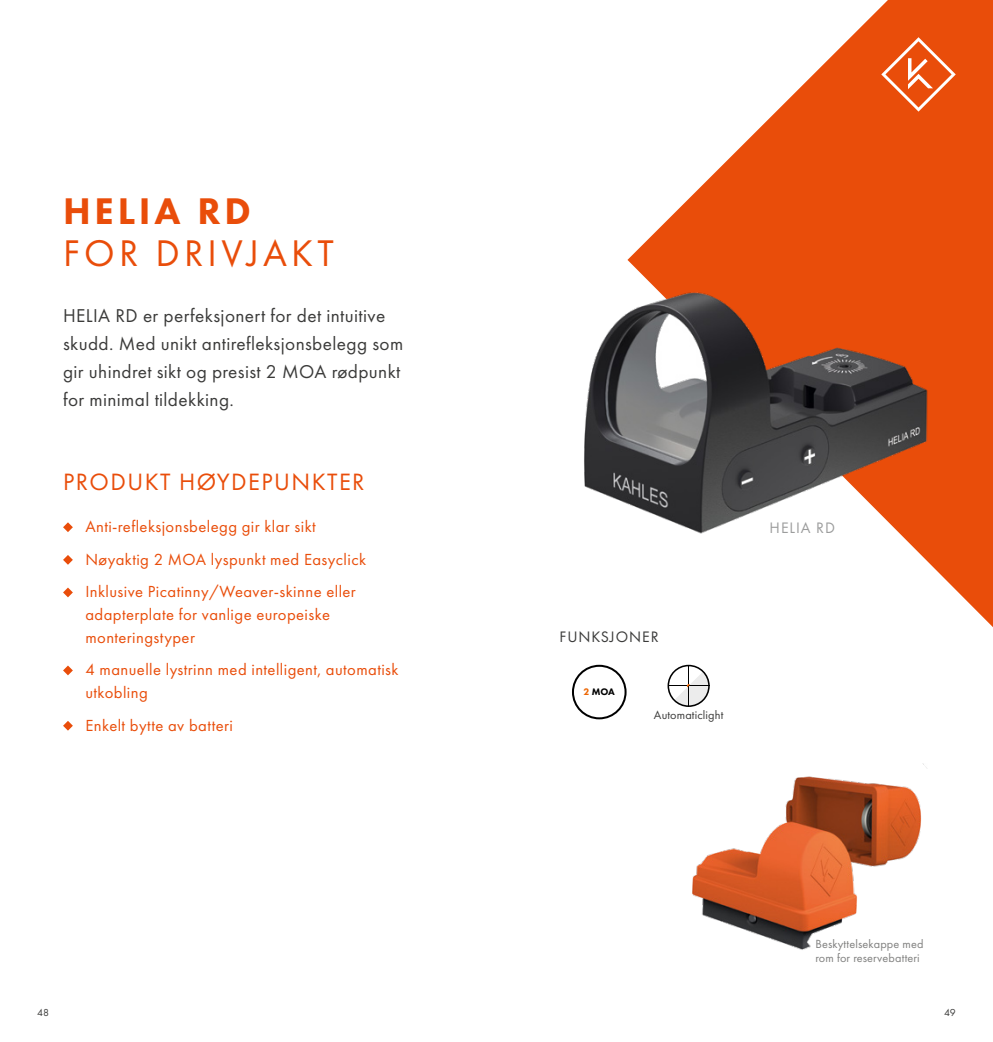
<style>
.page{position:relative;width:993px;height:1042px;background:#fff}
.page>*{position:absolute;margin:0;border:0;box-sizing:border-box;transform-origin:0 0}
.t1{font:38.5px "Futura PT";letter-spacing:.11em;color:#e94d0a}
.t2{font:800 38.5px "Futura PT";letter-spacing:.1em;color:#e94d0a}
.t3{font:24.5px "Futura PT";letter-spacing:.06em;color:#e94d0a}
.t4{font:19.25px/28px "Futura PT";letter-spacing:.02em;color:#3b3b3a}
.t5{font:16.62px/32.6px "Futura PT";letter-spacing:.025em;color:#e94d0a}
.t6{font:15.75px "Futura PT";letter-spacing:.06em;color:#3b3b3a}
.t7{font:15.75px "Futura PT";letter-spacing:.06em;color:#9c9d9d}
.t8{font:12.25px/14.7px "Futura PT";letter-spacing:.01em;color:#80807f}
.t9{font:12.25px "Futura PT";letter-spacing:.01em;color:#3b3b3a}
.t10{font:10.5px "Futura PT";color:#3b3b3a}
.t11{font:800 9.8px "Futura PT";color:#000}
.s1{color:#ec6502}
</style>
<div class="page">
<svg style="left:659px;top:0;width:333px;height:626px;fill:#e94d0a"></svg>
<svg style="left:881px;top:37px;width:74px;height:75px;background:#ec672e"></svg>
<img style="left:584px;top:228px;width:365px;height:314px">
<img style="left:692px;top:764px;width:235px;height:186px">
<svg style="left:63px;top:522px;width:10px;height:10px"></svg>
<svg style="left:63px;top:555px;width:10px;height:10px"></svg>
<svg style="left:63px;top:587px;width:10px;height:10px"></svg>
<svg style="left:63px;top:665px;width:10px;height:10px"></svg>
<svg style="left:63px;top:721px;width:10px;height:9px"></svg>
<div style="left:571px;top:665px;width:55px;height:54px;border:2px solid #000;border-radius:50%"></div>
<svg style="left:667px;top:665px;width:42px;height:42px"></svg>
<h1 class="t2" style="left:63px;top:187px;width:189px">HELIA RD</h1>
<h1 class="t1" style="left:63px;top:230px;width:272px">FOR DRIVJAKT</h1>
<p class="t4" style="left:63px;top:301px;width:341px">HELIA RD er perfeksjonert for det intuitive skudd. Med unikt antirefleksjonsbelegg som gir uhindret sikt og presist 2 MOA rødpunkt for minimal tildekking.</p>
<h2 class="t3" style="left:63px;top:467px;width:303px">PRODUKT HØYDEPUNKTER</h2>
<p class="t5" style="left:85px;top:510px;width:282px">Anti-refleksjonsbelegg gir klar sikt<br>Nøyaktig 2 MOA lyspunkt med Easyclick<br>Inklusive Picatinny/Weaver-skinne eller</p>
<p class="t5" style="left:85px;top:603px;width:246px;line-height:22.8px">adapterplate for vanlige europeiske monteringstyper</p>
<p class="t5" style="left:85px;top:658px;width:314px;line-height:22.8px">4 manuelle lystrinn med intelligent, automatisk utkobling</p>
<p class="t5" style="left:85px;top:709px;width:149px">Enkelt bytte av batteri</p>
<p class="t6" style="left:559px;top:627px;width:100px">FUNKSJONER</p>
<p class="t11" style="left:583px;top:685px;width:33px"><span class="s1">2</span> MOA</p>
<p class="t9" style="left:653px;top:708px;width:71px">Automaticlight</p>
<p class="t7" style="left:769px;top:518px;width:67px">HELIA RD</p>
<p class="t8" style="left:815px;top:936px;width:109px">Beskyttelsekappe med rom for reservebatteri</p>
<p class="t10" style="left:37px;top:1006px;width:13px">48</p>
<p class="t10" style="left:943px;top:1006px;width:13px">49</p>
</div>
